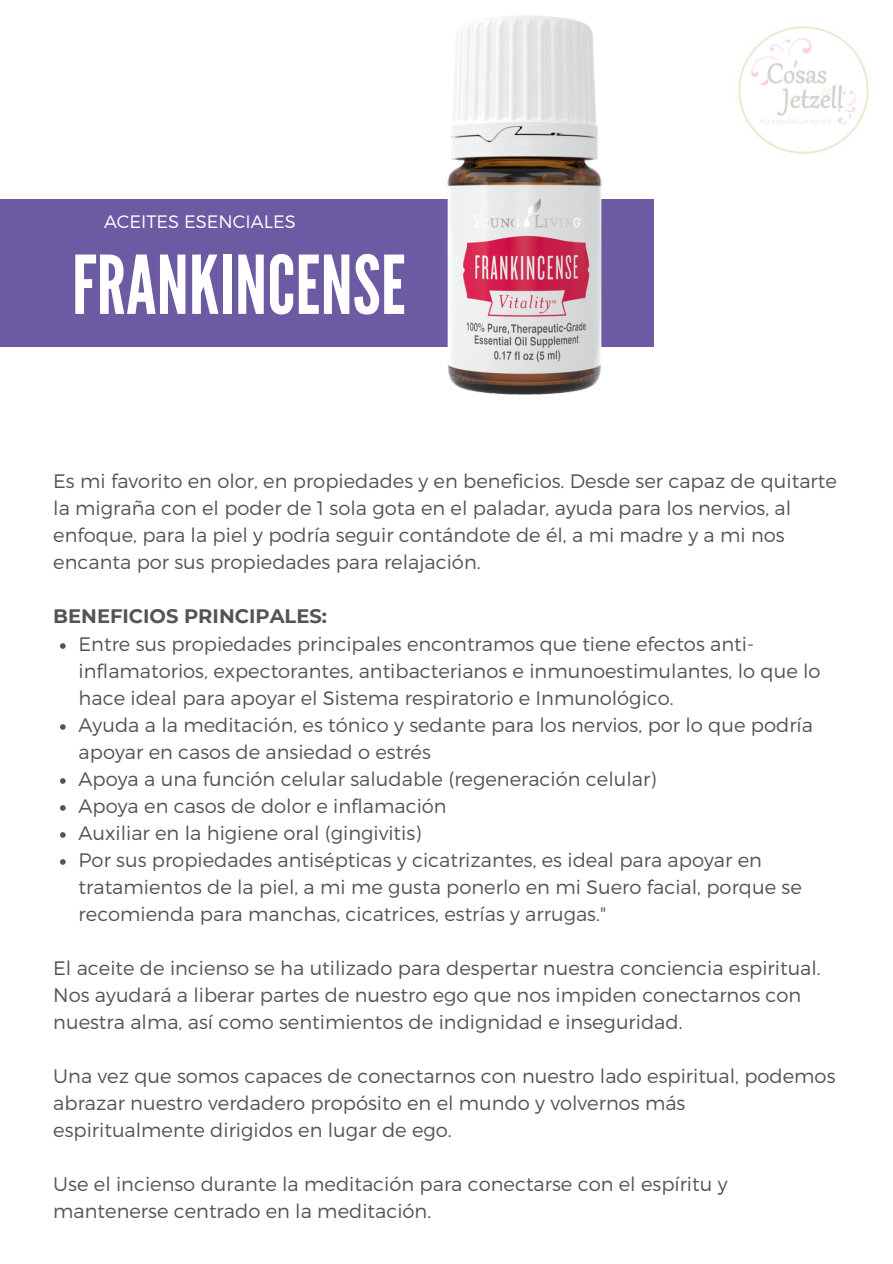
<style>
.page{position:relative;width:893px;height:1264px;background:#fff}
.page>*{position:absolute;margin:0;border:0;box-sizing:border-box;transform-origin:0 0}
.t1{font:80.7px "League Gothic";letter-spacing:.005em;color:#fff}
.t2{font:300 19.5px/27px "Montserrat";color:#545454}
.t3{font:700 19.5px "Montserrat";color:#545454}
.t4{font:300 18px "Montserrat";color:#fff}
</style>
<div class="page">
<div style="left:0;top:200px;width:653px;height:147px;background:#6c5ba3"></div>
<svg style="left:60px;top:643px;width:6px;height:6px"></svg>
<svg style="left:60px;top:724px;width:6px;height:5px"></svg>
<svg style="left:60px;top:778px;width:6px;height:5px"></svg>
<svg style="left:60px;top:805px;width:6px;height:5px"></svg>
<svg style="left:60px;top:832px;width:6px;height:5px"></svg>
<svg style="left:60px;top:859px;width:6px;height:5px"></svg>
<img style="left:446px;top:16px;width:156px;height:379px">
<img style="left:738px;top:26px;width:131px;height:128px">
<p class="t4" style="left:104px;top:210px;width:193px">ACEITES ESENCIALES</p>
<p class="t1" style="left:72px;top:238px;width:335px">FRANKINCENSE</p>
<p class="t2" style="left:53px;top:466px;width:785px">Es mi favorito en olor, en propiedades y en beneficios. Desde ser capaz de quitarte la migraña con el poder de 1 sola gota en el paladar, ayuda para los nervios, al enfoque, para la piel y podría seguir contándote de él, a mi madre y a mi nos encanta por sus propiedades para relajación.</p>
<p class="t3" style="left:53px;top:604px;width:275px">BENEFICIOS PRINCIPALES:</p>
<p class="t2" style="left:79px;top:629px;width:743px">Entre sus propiedades principales encontramos que tiene efectos anti&shy;inflamatorios, expectorantes, antibacterianos e inmunoestimulantes, lo que lo hace ideal para apoyar el Sistema respiratorio e Inmunológico.</p>
<p class="t2" style="left:79px;top:710px;width:735px">Ayuda a la meditación, es tónico y sedante para los nervios, por lo que podría apoyar en casos de ansiedad o estrés</p>
<p class="t2" style="left:79px;top:764px;width:579px">Apoya a una función celular saludable (regeneración celular)</p>
<p class="t2" style="left:79px;top:791px;width:369px">Apoya en casos de dolor e inflamación</p>
<p class="t2" style="left:79px;top:818px;width:344px">Auxiliar en la higiene oral (gingivitis)</p>
<p class="t2" style="left:79px;top:845px;width:724px">Por sus propiedades antisépticas y cicatrizantes, es ideal para apoyar en tratamientos de la piel, a mi me gusta ponerlo en mi Suero facial, porque se recomienda para manchas, cicatrices, estrías y arrugas."</p>
<p class="t2" style="left:53px;top:953px;width:769px">El aceite de incienso se ha utilizado para despertar nuestra conciencia espiritual.<br>Nos ayudará a liberar partes de nuestro ego que nos impiden conectarnos con nuestra alma, así como sentimientos de indignidad e inseguridad.</p>
<p class="t2" style="left:53px;top:1061px;width:783px">Una vez que somos capaces de conectarnos con nuestro lado espiritual, podemos abrazar nuestro verdadero propósito en el mundo y volvernos más espiritualmente dirigidos en lugar de ego.</p>
<p class="t2" style="left:53px;top:1169px;width:675px">Use el incienso durante la meditación para conectarse con el espíritu y mantenerse centrado en la meditación.</p>
</div>
